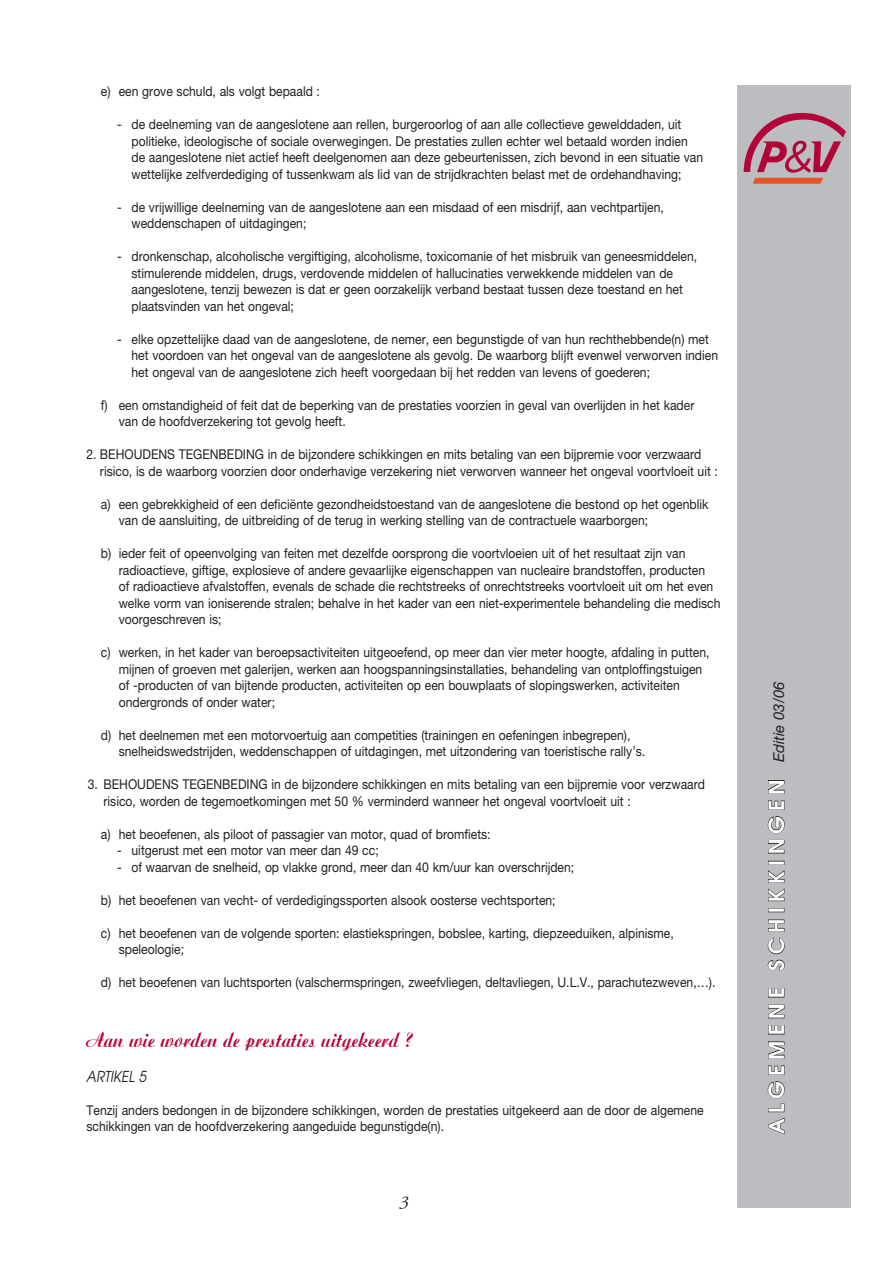
<style>
.page{position:relative;width:893px;height:1263px;background:#fff}
.page>*{position:absolute;margin:0;border:0;box-sizing:border-box;transform-origin:0 0}
.t1{font:22.5px "Aritus D Bold";color:#b30437;scale:.9 1}
.t2{font:700 21px "Te X Gyre Adventor";letter-spacing:.25em;color:#fff}
.t3{font:italic 18px "Adobe Garamond Pro";color:#231f20}
.t4{font:italic 15px "Te X Gyre Adventor";color:#231f20;scale:.9 1}
.t5{font:13.5px/16.5px "Helvetica Neue LT Std";color:#231f20;scale:.9 1}
.s1{font-family:"Helvetica Neue LT Std";font-weight:400;font-style:italic;font-size:15px;color:#231f20}
</style>
<div class="page">
<div style="left:737px;top:85px;width:113px;height:1123px;background:#bcbdc0"></div>
<svg style="left:767px;top:1081px;width:18px;height:54px"></svg>
<svg style="left:768px;top:1065px;width:17px;height:10px"></svg>
<svg style="left:768px;top:1041px;width:17px;height:18px"></svg>
<svg style="left:768px;top:1025px;width:17px;height:10px"></svg>
<svg style="left:768px;top:1004px;width:17px;height:14px"></svg>
<svg style="left:768px;top:988px;width:17px;height:10px"></svg>
<svg style="left:767px;top:919px;width:18px;height:52px"></svg>
<div style="left:768px;top:908px;width:16px;height:4px;border:1px solid #231f20"></div>
<svg style="left:768px;top:870px;width:17px;height:31px"></svg>
<div style="left:768px;top:861px;width:16px;height:3px;border:1px solid #231f20"></div>
<svg style="left:768px;top:840px;width:17px;height:14px"></svg>
<svg style="left:767px;top:816px;width:18px;height:18px"></svg>
<svg style="left:768px;top:800px;width:17px;height:10px"></svg>
<svg style="left:768px;top:780px;width:17px;height:14px"></svg>
<svg style="left:744px;top:113px;width:102px;height:71px"></svg>
<p class="t5" style="left:101px;top:83px;width:245px">e) een grove schuld, als volgt bepaald :</p>
<p class="t5" style="left:132px;top:116px;width:637px;text-indent:-14px">- de deelneming van de aangeslotene aan rellen, burgeroorlog of aan alle collectieve gewelddaden, uit politieke, ideologische of sociale overwegingen. De prestaties zullen echter wel betaald worden indien de aangeslotene niet actief heeft deelgenomen aan deze gebeurtenissen, zich bevond in een situatie van wettelijke zelfverdediging of tussenkwam als lid van de strijdkrachten belast met de ordehandhaving;</p>
<p class="t5" style="left:132px;top:198px;width:593px;text-indent:-14px">- de vrijwillige deelneming van de aangeslotene aan een misdaad of een misdrijf, aan vechtpartijen, weddenschapen of uitdagingen;</p>
<p class="t5" style="left:132px;top:248px;width:630px;text-indent:-14px">- dronkenschap, alcoholische vergiftiging, alcoholisme, toxicomanie of het misbruik van geneesmiddelen, stimulerende middelen, drugs, verdovende middelen of hallucinaties verwekkende middelen van de aangeslotene, tenzij bewezen is dat er geen oorzakelijk verband bestaat tussen deze toestand en het plaatsvinden van het ongeval;</p>
<p class="t5" style="left:132px;top:330px;width:653px;text-indent:-14px">- elke opzettelijke daad van de aangeslotene, de nemer, een begunstigde of van hun rechthebbende(n) met het voordoen van het ongeval van de aangeslotene als gevolg. De waarborg blijft evenwel verworven indien het ongeval van de aangeslotene zich heeft voorgedaan bij het redden van levens of goederen;</p>
<p class="t5" style="left:119px;top:396px;width:641px;text-indent:-18px">f) een omstandigheid of feit dat de beperking van de prestaties voorzien in geval van overlijden in het kader van de hoofdverzekering tot gevolg heeft.</p>
<p class="t5" style="left:100px;top:446px;width:688px;text-indent:-13px">2. BEHOUDENS TEGENBEDING in de bijzondere schikkingen en mits betaling van een bijpremie voor verzwaard risico, is de waarborg voorzien door onderhavige verzekering niet verworven wanneer het ongeval voortvloeit uit :</p>
<p class="t5" style="left:119px;top:495px;width:657px;text-indent:-18px">a) een gebrekkigheid of een deficiënte gezondheidstoestand van de aangeslotene die bestond op het ogenblik van de aansluiting, de uitbreiding of de terug in werking stelling van de contractuele waarborgen;</p>
<p class="t5" style="left:119px;top:545px;width:670px;text-indent:-18px">b) ieder feit of opeenvolging van feiten met dezelfde oorsprong die voortvloeien uit of het resultaat zijn van radioactieve, giftige, explosieve of andere gevaarlijke eigenschappen van nucleaire brandstoffen, producten<br>of radioactieve afvalstoffen, evenals de schade die rechtstreeks of onrechtstreeks voortvloeit uit om het even welke vorm van ioniserende stralen; behalve in het kader van een niet-experimentele behandeling die medisch voorgeschreven is;</p>
<p class="t5" style="left:119px;top:644px;width:658px;text-indent:-18px">c) werken, in het kader van beroepsactiviteiten uitgeoefend, op meer dan vier meter hoogte, afdaling in putten, mijnen of groeven met galerijen, werken aan hoogspanningsinstallaties, behandeling van ontploffingstuigen of -producten of van bijtende producten, activiteiten op een bouwplaats of slopingswerken, activiteiten ondergronds of onder water;</p>
<p class="t5" style="left:119px;top:726px;width:586px;text-indent:-18px">d) het deelnemen met een motorvoertuig aan competities (trainingen en oefeningen inbegrepen), snelheidswedstrijden, weddenschappen of uitdagingen, met uitzondering van toeristische rally’s.</p>
<p class="t5" style="left:104px;top:776px;width:670px;text-indent:-16px">3. BEHOUDENS TEGENBEDING in de bijzondere schikkingen en mits betaling van een bijpremie voor verzwaard risico, worden de tegemoetkomingen met 50 % verminderd wanneer het ongeval voortvloeit uit :</p>
<p class="t5" style="left:101px;top:825px;width:434px">a) het beoefenen, als piloot of passagier van motor, quad of bromfiets:</p>
<p class="t5" style="left:117px;top:842px;width:292px">- uitgerust met een motor van meer dan 49 cc;</p>
<p class="t5" style="left:117px;top:858px;width:509px">- of waarvan de snelheid, op vlakke grond, meer dan 40 km/uur kan overschrijden;</p>
<p class="t5" style="left:101px;top:891px;width:507px">b) het beoefenen van vecht- of verdedigingssporten alsook oosterse vechtsporten;</p>
<p class="t5" style="left:119px;top:924px;width:618px;text-indent:-18px">c) het beoefenen van de volgende sporten: elastiekspringen, bobslee, karting, diepzeeduiken, alpinisme, speleologie;</p>
<p class="t5" style="left:101px;top:974px;width:684px">d) het beoefenen van luchtsporten (valschermspringen, zweefvliegen, deltavliegen, U.L.V., parachutezweven,…).</p>
<h1 class="t1" style="left:87px;top:1027px;width:363px">Aan wie worden de prestaties uitgekeerd ?</h1>
<p class="t4" style="left:87px;top:1064px;width:68px">ARTIKEL 5</p>
<p class="t5" style="left:87px;top:1101px;width:687px">Tenzij anders bedongen in de bijzondere schikkingen, worden de prestaties uitgekeerd aan de door de algemene schikkingen van de hoofdverzekering aangeduide begunstigde(n).</p>
<h3 class="t3" style="left:399px;top:1191px;width:10px">3</h3>
<h2 class="t2" style="left:758px;top:1134px;width:454px;rotate:-90deg">ALGEMENE SCHIKKINGEN <span class="s1">Editie 03/06</span></h2>
</div>
